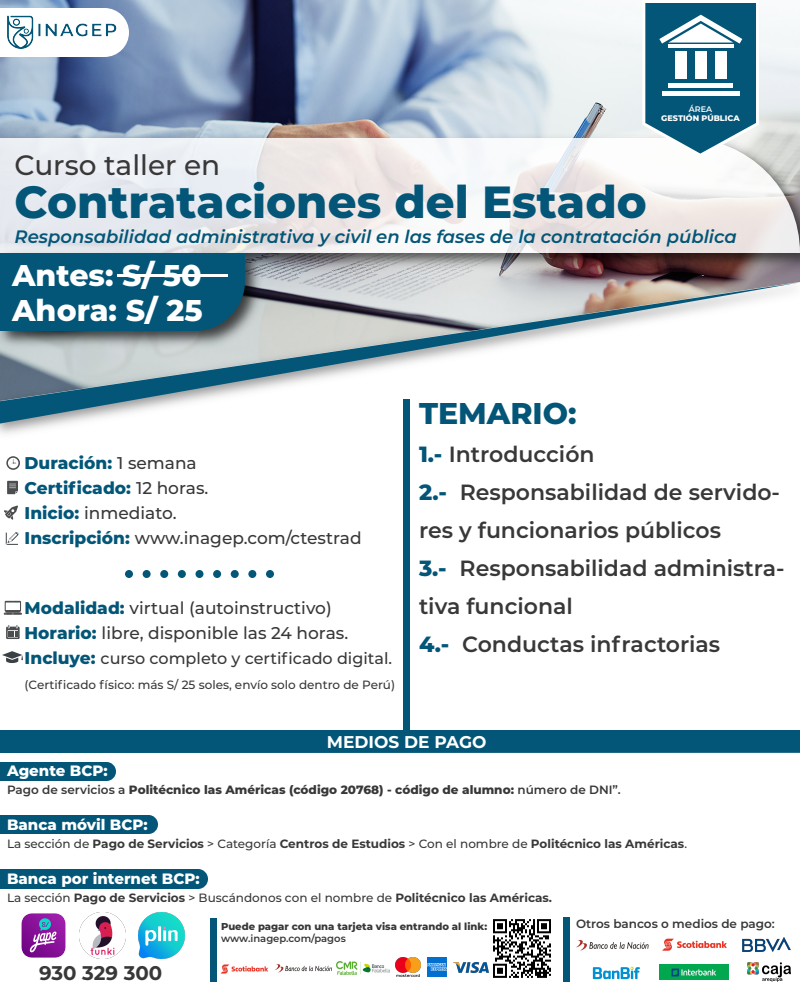
<style>
.page{position:relative;width:800px;height:986px;background:#fff}
.page>*{position:absolute;margin:0;border:0;box-sizing:border-box;transform-origin:0 0}
.t1{font:800 45px "Montserrat";color:#035677}
.t2{font:800 30px/35px "Montserrat";color:#fff}
.t3{font:800 30px "Montserrat";color:#035677}
.t4{font:500 28px "Montserrat";color:#383838}
.t5{font:600 22px/38px "Montserrat";color:#383838}
.t6{font:700 19.8px "Montserrat";color:#383838}
.t7{font:italic 600 18px "Montserrat";color:#035677}
.t8{font:500 17px/25px "Montserrat";color:#383838}
.t9{font:700 17px "Montserrat";color:#fff}
.t10{font:500 16px "Montserrat";color:#383838}
.t11{font:800 15px "Montserrat";color:#fff}
.t12{font:700 12px "Montserrat";color:#383838}
.t13{font:800 12px "Montserrat";color:#383838}
.t14{font:500 12px "Montserrat";color:#383838}
.t15{font:600 12px "Montserrat";color:#383838}
.t16{font:800 10px "Montserrat";color:#383838}
.t17{font:600 10px "Montserrat";color:#383838}
.t18{font:800 8.1px "Montserrat";color:#fff}
.t19{font:600 8.1px "Montserrat";color:#fff}
.s1{font-weight:800;color:#035677}
.s2{font-weight:800;font-size:17px;color:#035677}
.s3{font-weight:600}
.s4{font-weight:500}
</style>
<div class="page">
<img style="left:0;top:0;width:800px;height:130px">
<img style="left:0;top:275px;width:800px;height:159px">
<svg style="left:0;top:282px;width:800px;height:142px"></svg>
<svg style="left:124px;top:8px;width:5px;height:49px"></svg>
<img style="left:0;top:0;width:124px;height:94px">
<img style="left:0;top:130px;width:800px;height:145px">
<svg style="left:0;top:138px;width:800px;height:115px"></svg>
<div style="left:403px;top:399px;width:7px;height:331px;background:#035677"></div>
<div style="left:125px;top:570px;width:8px;height:8px;background:#035677;border-radius:50%"></div>
<div style="left:143px;top:570px;width:8px;height:8px;background:#035677;border-radius:50%"></div>
<div style="left:160px;top:570px;width:8px;height:8px;background:#035677;border-radius:50%"></div>
<div style="left:178px;top:570px;width:8px;height:8px;background:#035677;border-radius:50%"></div>
<div style="left:196px;top:570px;width:8px;height:8px;background:#035677;border-radius:50%"></div>
<div style="left:231px;top:570px;width:8px;height:8px;background:#035677;border-radius:50%"></div>
<div style="left:248px;top:570px;width:8px;height:8px;background:#035677;border-radius:50%"></div>
<div style="left:266px;top:570px;width:8px;height:8px;background:#035677;border-radius:50%"></div>
<div style="left:213px;top:570px;width:8px;height:8px;background:#035677;border-radius:50%"></div>
<div style="left:0;top:730px;width:800px;height:23px;background:#035677"></div>
<img style="left:0;top:245px;width:267px;height:108px">
<div style="left:0;top:253px;width:245px;height:78px;background:#035677"></div>
<hr style="left:117px;top:274px;width:111px;height:3px;background:#fff">
<svg style="left:6px;top:456px;width:14px;height:14px"></svg>
<svg style="left:7px;top:481px;width:11px;height:13px"></svg>
<svg style="left:4px;top:506px;width:14px;height:14px"></svg>
<svg style="left:6px;top:532px;width:13px;height:13px"></svg>
<svg style="left:4px;top:601px;width:18px;height:14px"></svg>
<svg style="left:6px;top:625px;width:14px;height:14px"></svg>
<svg style="left:2px;top:651px;width:21px;height:12px"></svg>
<svg style="left:642px;top:0;width:117px;height:157px"></svg>
<div style="left:0;top:762px;width:116px;height:19px;background:#035677"></div>
<div style="left:0;top:815px;width:158px;height:19px;background:#035677"></div>
<div style="left:0;top:869px;width:208px;height:20px;background:#035677"></div>
<img style="left:488px;top:919px;width:63px;height:59px">
<img style="left:395px;top:957px;width:25px;height:20px">
<img style="left:427px;top:957px;width:19px;height:19px">
<div style="left:210px;top:918px;width:7px;height:64px;background:#035677"></div>
<div style="left:563px;top:917px;width:7px;height:65px;background:#035677"></div>
<img style="left:220px;top:964px;width:48px;height:10px">
<img style="left:275px;top:964px;width:57px;height:9px">
<img style="left:337px;top:961px;width:53px;height:14px">
<img style="left:453px;top:962px;width:35px;height:11px">
<img style="left:660px;top:965px;width:68px;height:14px">
<img style="left:662px;top:938px;width:65px;height:13px">
<img style="left:743px;top:938px;width:47px;height:14px">
<img style="left:576px;top:940px;width:73px;height:11px">
<img style="left:592px;top:966px;width:48px;height:14px">
<img style="left:748px;top:963px;width:42px;height:18px">
<img style="left:21px;top:913px;width:45px;height:45px">
<img style="left:138px;top:912px;width:47px;height:47px">
<img style="left:79px;top:912px;width:47px;height:47px">
<p class="t19" style="left:689px;top:103px;width:25px">ÁREA</p>
<p class="t18" style="left:661px;top:112px;width:80px">GESTIÓN PÚBLICA</p>
<h3 class="t4" style="left:15px;top:145px;width:207px">Curso taller en</h3>
<h1 class="t1" style="left:15px;top:169px;width:634px">Contrataciones del Estado</h1>
<h3 class="t7" style="left:15px;top:223px;width:724px">Responsabilidad administrativa y civil en las fases de la contratación pública</h3>
<h2 class="t2" style="left:12px;top:256px;width:192px">Antes: S/ 50<br>Ahora: S/ 25</h2>
<h3 class="t8" style="left:25px;top:449px;width:339px"><span class="s1">Duración:</span> 1 semana<br><span class="s1">Certificado:</span> 12 horas.<br><span class="s1">Inicio:</span> inmediato.<br><span class="s1">Inscripción:</span> www.inagep.com/ctestrad</h3>
<h3 class="t8" style="left:25px;top:595px;width:325px"><span class="s1">Modalidad:</span> virtual (autoinstructivo)<br><span class="s1">Horario:</span> libre, disponible las 24 horas.</h3>
<h3 class="t10" style="left:25px;top:647px;width:369px"><span class="s2">Incluye:</span> curso completo y certificado digital.</h3>
<p class="t14" style="left:25px;top:676px;width:372px">(Certificado físico: más S/ 25 soles, envío solo dentro de Perú)</p>
<h2 class="t3" style="left:419px;top:392px;width:159px">TEMARIO:</h2>
<h3 class="t5" style="left:419px;top:434px;width:367px"><span class="s1">1.-</span> Introducción<br><span class="s1">2.-</span> Responsabilidad de servido&shy;res y funcionarios públicos<br><span class="s1">3.-</span> Responsabilidad administra&shy;tiva funcional<br><span class="s1">4.-</span> Conductas infractorias</h3>
<h3 class="t9" style="left:327px;top:729px;width:161px">MEDIOS DE PAGO</h3>
<p class="t11" style="left:7px;top:760px;width:102px">Agente BCP:</p>
<p class="t13" style="left:7px;top:781px;width:615px"><span class="s3">Pago de servicios a</span> Politécnico las Américas (código 20768) - código de alumno: <span class="s3">número de DNI”.</span></p>
<p class="t11" style="left:7px;top:814px;width:142px">Banca móvil BCP:</p>
<p class="t12" style="left:7px;top:835px;width:682px"><span class="s4">La sección de</span> Pago de Servicios <span class="s4">&gt; Categoría</span> Centros de Estudios <span class="s4">&gt; Con el nombre de</span> Politécnico las Américas<span class="s4">.</span></p>
<p class="t11" style="left:7px;top:868px;width:194px">Banca por internet BCP:</p>
<p class="t12" style="left:7px;top:889px;width:547px"><span class="s4">La sección</span> Pago de Servicios <span class="s4">&gt; Buscándonos con el nombre de</span> Politécnico las Américas.</p>
<p class="t15" style="left:576px;top:916px;width:200px">Otros bancos o medios de pago:</p>
<p class="t16" style="left:221px;top:920px;width:268px">Puede pagar con una tarjeta visa entrando al link:</p>
<p class="t17" style="left:221px;top:932px;width:126px">www.inagep.com/pagos</p>
<h3 class="t6" style="left:39px;top:959px;width:125px">930 329 300</h3>
</div>
